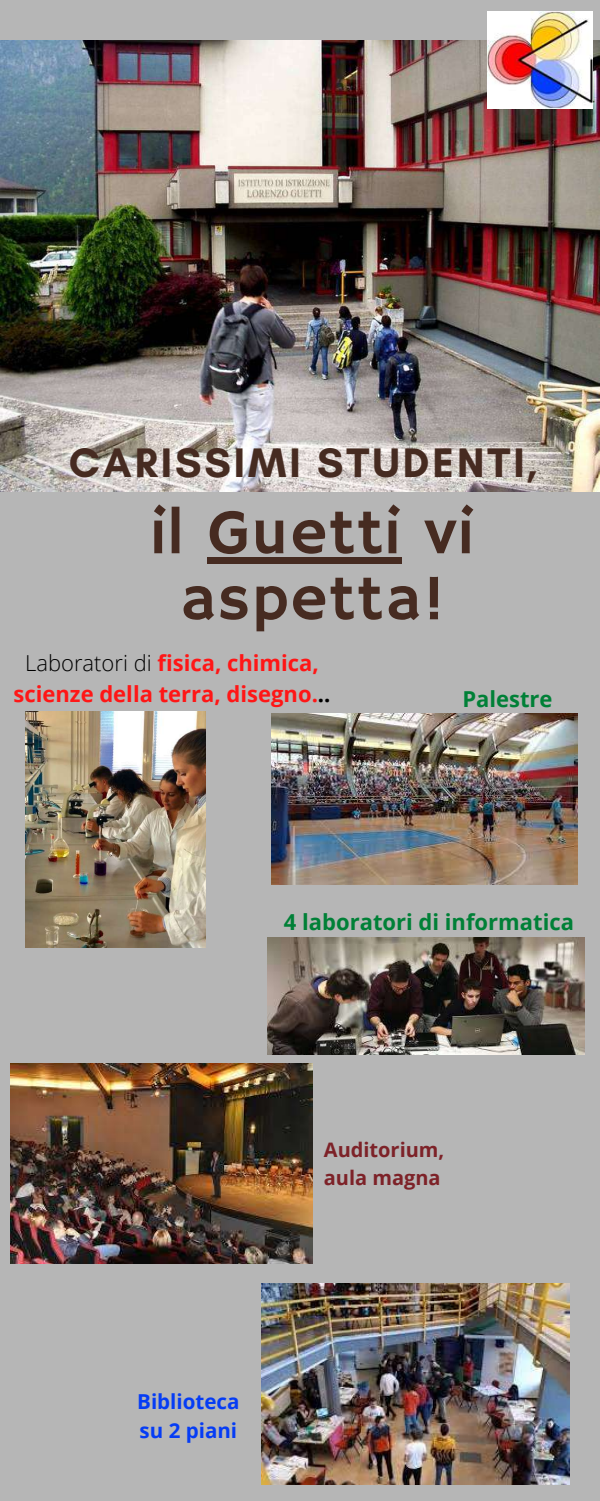
<style>
.page{position:relative;width:600px;height:1501px;background:#fff}
.page>*{position:absolute;margin:0;border:0;box-sizing:border-box;transform-origin:0 0}
.t1{font:64px/66px "Hammersmith One";letter-spacing:.02em;color:#462b21;text-align:center}
.t2{font:700 42px "Glacial Indifference";letter-spacing:.07em;color:#462b21}
.t3{font:700 22px/30.8px "Open Sans";color:#ff1616;text-align:center}
.t4{font:700 22px "Open Sans";color:#008037}
.t5{font:700 20.6px/28.5px "Open Sans";color:#053cf5}
.t6{font:700 20px/27.8px "Open Sans";color:#7d2228}
.s1{font-weight:300;color:#000}
.s2{color:#000}
</style>
<div class="page">
<div style="left:0;top:0;width:600px;height:1500px;background:#b6b6b6"></div>
<img style="left:0;top:40px;width:600px;height:451px">
<div style="left:207px;top:557px;width:195px;height:6px;background:#462b21"></div>
<img style="left:272px;top:713px;width:306px;height:171px">
<img style="left:10px;top:1063px;width:303px;height:200px">
<img style="left:261px;top:1283px;width:308px;height:201px">
<img style="left:268px;top:937px;width:316px;height:117px">
<img style="left:26px;top:711px;width:180px;height:236px">
<img style="left:487px;top:11px;width:105px;height:97px">
<h2 class="t2" style="left:69px;top:437px;width:471px">CARISSIMI STUDENTI,</h2>
<h1 class="t1" style="left:150px;top:502px;width:325px">il Guetti vi aspetta!</h1>
<p class="t3" style="left:14px;top:647px;width:318px"><span class="s1">Laboratori di</span> fisica, chimica, scienze della terra, disegno.<span class="s2">..</span></p>
<p class="t4" style="left:462px;top:683px;width:92px">Palestre</p>
<p class="t4" style="left:284px;top:906px;width:292px">4 laboratori di informatica</p>
<p class="t5" style="left:137px;top:1386px;width:104px">Biblioteca su 2 piani</p>
<p class="t6" style="left:324px;top:1135px;width:122px">Auditorium, aula magna</p>
</div>
